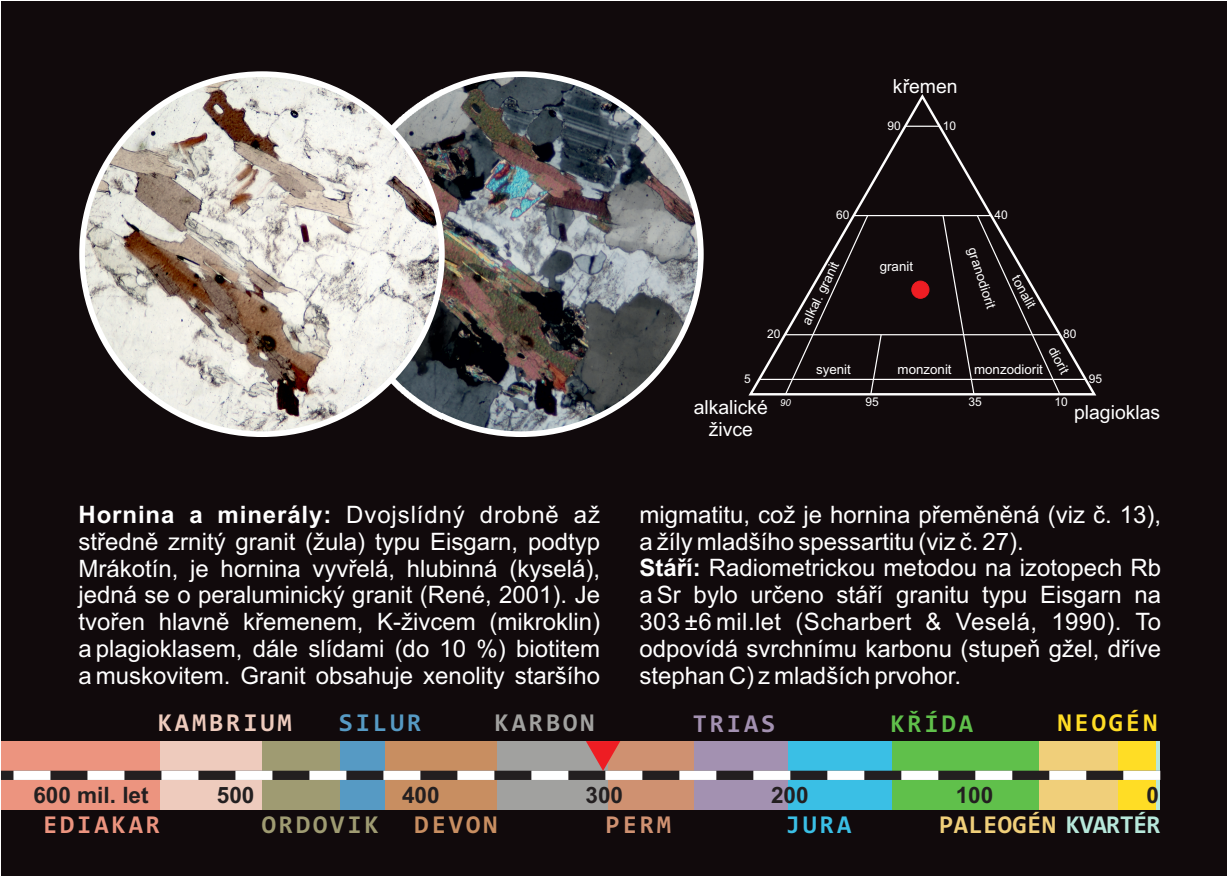
<style>
.page{position:relative;width:1227px;height:876px;background:#fff}
.page>*{position:absolute;margin:0;border:0;box-sizing:border-box;transform-origin:0 0}
.t1{font:700 25.8px "Consolas";letter-spacing:.015em;color:#f0cf7a}
.t2{font:700 25.8px "Consolas";letter-spacing:.11em;color:#eecbbd}
.t3{font:700 25.8px "Consolas";letter-spacing:.11em;color:#ec947f}
.t4{font:700 25.8px "Consolas";letter-spacing:.11em;color:#9f9b72}
.t5{font:700 25.8px "Consolas";letter-spacing:.11em;color:#a1a19f}
.t6{font:700 25.8px "Consolas";letter-spacing:.11em;color:#ffdd25}
.t7{font:700 25.8px "Consolas";letter-spacing:.11em;color:#569ac4}
.t8{font:700 25.8px "Consolas";letter-spacing:.11em;color:#c88e61}
.t9{font:700 25.8px "Consolas";letter-spacing:.11em;color:#a391b1}
.t10{font:700 25.8px "Consolas";letter-spacing:.11em;color:#60c04b}
.t11{font:700 25.8px "Consolas";color:#cf9171}
.t12{font:700 25.8px "Consolas";color:#3abfe5}
.t13{font:24px/26.8px "Arial";color:#fff;text-align:justify}
.t14{font:700 22.6px "Arial";color:#231f20}
.t15{font:19.4px/21.6px "Arial";color:#fff;text-align:center}
.t16{font:13.4px "Arial";color:#fff}
.t17{font:12px "Arial";color:#fff}
.t18{font:italic 9.6px "Arial";color:#fff}
.s1{font-weight:700}
.s2{color:#b7e8db}
</style>
<div class="page">
<div style="left:1px;top:1px;width:1225px;height:873px;background:#110a0c"></div>
<div style="left:1155px;top:740px;width:5px;height:69px;background:#b7e8db"></div>
<div style="left:1117px;top:740px;width:38px;height:69px;background:#ffdd25"></div>
<div style="left:1038px;top:740px;width:79px;height:69px;background:#f0cf7a"></div>
<div style="left:892px;top:740px;width:146px;height:69px;background:#60c04b"></div>
<div style="left:788px;top:740px;width:104px;height:69px;background:#3abfe5"></div>
<div style="left:693px;top:740px;width:95px;height:69px;background:#a391b1"></div>
<div style="left:607px;top:740px;width:86px;height:69px;background:#cf9171"></div>
<div style="left:496px;top:740px;width:111px;height:69px;background:#a1a19f"></div>
<div style="left:385px;top:740px;width:111px;height:69px;background:#c88e61"></div>
<div style="left:340px;top:740px;width:45px;height:69px;background:#569ac4"></div>
<div style="left:262px;top:740px;width:78px;height:69px;background:#9f9b72"></div>
<div style="left:159px;top:740px;width:103px;height:69px;background:#eecbbd"></div>
<div style="left:1px;top:740px;width:158px;height:69px;background:#ec947f"></div>
<img style="left:441px;top:75px;width:260px;height:360px">
<img style="left:82px;top:75px;width:359px;height:360px">
<svg style="left:748px;top:94px;width:349px;height:302px"></svg>
<hr style="left:785px;top:334px;width:274px;height:1px;background:#fff">
<hr style="left:759px;top:378px;width:326px;height:2px;background:#fff">
<hr style="left:853px;top:215px;width:138px;height:1px;background:#fff">
<hr style="left:905px;top:126px;width:34px;height:1px;background:#fff">
<svg style="left:784px;top:214px;width:98px;height:181px"></svg>
<svg style="left:941px;top:214px;width:120px;height:181px"></svg>
<div style="left:911px;top:281px;width:18px;height:17px;background:#ee1d23;border:1px solid #ee1d23;border-radius:50%"></div>
<svg style="left:1px;top:740px;width:1159px;height:39px"></svg>
<p class="t15" style="left:893px;top:78px;width:66px">křemen</p>
<p class="t17" style="left:887px;top:121px;width:15px">90</p>
<p class="t17" style="left:943px;top:121px;width:15px">10</p>
<p class="t17" style="left:767px;top:329px;width:15px">20</p>
<p class="t17" style="left:836px;top:210px;width:15px">60</p>
<p class="t16" style="left:801px;top:321px;width:70px;rotate:-64deg">alkal. granit</p>
<p class="t16" style="left:879px;top:261px;width:35px">granit</p>
<p class="t17" style="left:994px;top:210px;width:15px">40</p>
<p class="t16" style="left:977px;top:246px;width:64px;rotate:72deg">granodiorit</p>
<p class="t16" style="left:1019px;top:273px;width:37px;rotate:61deg">tonalit</p>
<p class="t17" style="left:1063px;top:329px;width:15px">80</p>
<p class="t16" style="left:1056px;top:345px;width:30px;rotate:62deg">diorit</p>
<p class="t16" style="left:816px;top:364px;width:36px">syenit</p>
<p class="t16" style="left:897px;top:364px;width:56px">monzonit</p>
<p class="t16" style="left:974px;top:364px;width:70px">monzodiorit</p>
<p class="t17" style="left:744px;top:374px;width:8px">5</p>
<p class="t17" style="left:1088px;top:374px;width:15px">95</p>
<p class="t17" style="left:865px;top:397px;width:15px">95</p>
<p class="t18" style="left:780px;top:399px;width:12px">90</p>
<p class="t17" style="left:968px;top:397px;width:15px">35</p>
<p class="t17" style="left:1054px;top:397px;width:15px">10</p>
<p class="t15" style="left:693px;top:398px;width:76px">alkalické živce</p>
<p class="t15" style="left:1074px;top:403px;width:88px">plagioklas</p>
<p class="t13" style="left:78px;top:503px;width:523px"><span class="s1">Hornina a minerály:</span> Dvojslídný drobně až středně zrnitý granit (žula) typu Eisgarn, podtyp Mrákotín, je hornina vyvřelá, hlubinná (kyselá), jedná se o peraluminický granit (René, 2001). Je tvořen hlavně křemenem, K-živcem (mikroklin) a plagioklasem, dále slídami (do 10 %) biotitem a muskovitem. Granit obsahuje xenolity staršího</p>
<p class="t13" style="left:639px;top:503px;width:523px;text-align:left">migmatitu, což je hornina přeměněná (viz č. 13), a žíly mladšího spessartitu (viz č. 27).<br><span class="s1">Stáří:</span> Radiometrickou metodou na izotopech Rb a Sr bylo určeno stáří granitu typu Eisgarn na 303 ±6 mil.let (Scharbert &amp; Veselá, 1990). To odpovídá svrchnímu karbonu (stupeň gžel, dříve stephan C) z mladších prvohor.</p>
<p class="t2" style="left:158px;top:712px;width:136px">KAMBRIUM</p>
<p class="t7" style="left:339px;top:712px;width:84px">SILUR</p>
<p class="t5" style="left:494px;top:712px;width:101px">KARBON</p>
<p class="t9" style="left:692px;top:712px;width:84px">TRIAS</p>
<p class="t10" style="left:890px;top:712px;width:84px">KŘÍDA</p>
<p class="t6" style="left:1057px;top:712px;width:101px">NEOGÉN</p>
<p class="t14" style="left:33px;top:785px;width:117px">600 mil. let</p>
<p class="t14" style="left:217px;top:785px;width:39px">500</p>
<p class="t14" style="left:402px;top:785px;width:39px">400</p>
<p class="t14" style="left:585px;top:785px;width:39px">300</p>
<p class="t14" style="left:771px;top:786px;width:39px">200</p>
<p class="t14" style="left:955px;top:786px;width:39px">100</p>
<p class="t14" style="left:1146px;top:786px;width:14px">0</p>
<p class="t3" style="left:43px;top:813px;width:118px">EDIAKAR</p>
<p class="t4" style="left:262px;top:813px;width:118px">ORDOVIK</p>
<p class="t8" style="left:414px;top:813px;width:84px">DEVON</p>
<p class="t11" style="left:605px;top:813px;width:67px">PERM</p>
<p class="t12" style="left:785px;top:813px;width:67px">JURA</p>
<p class="t1" style="left:939px;top:813px;width:223px">PALEOGÉN <span class="s2">KVARTÉR</span></p>
</div>
